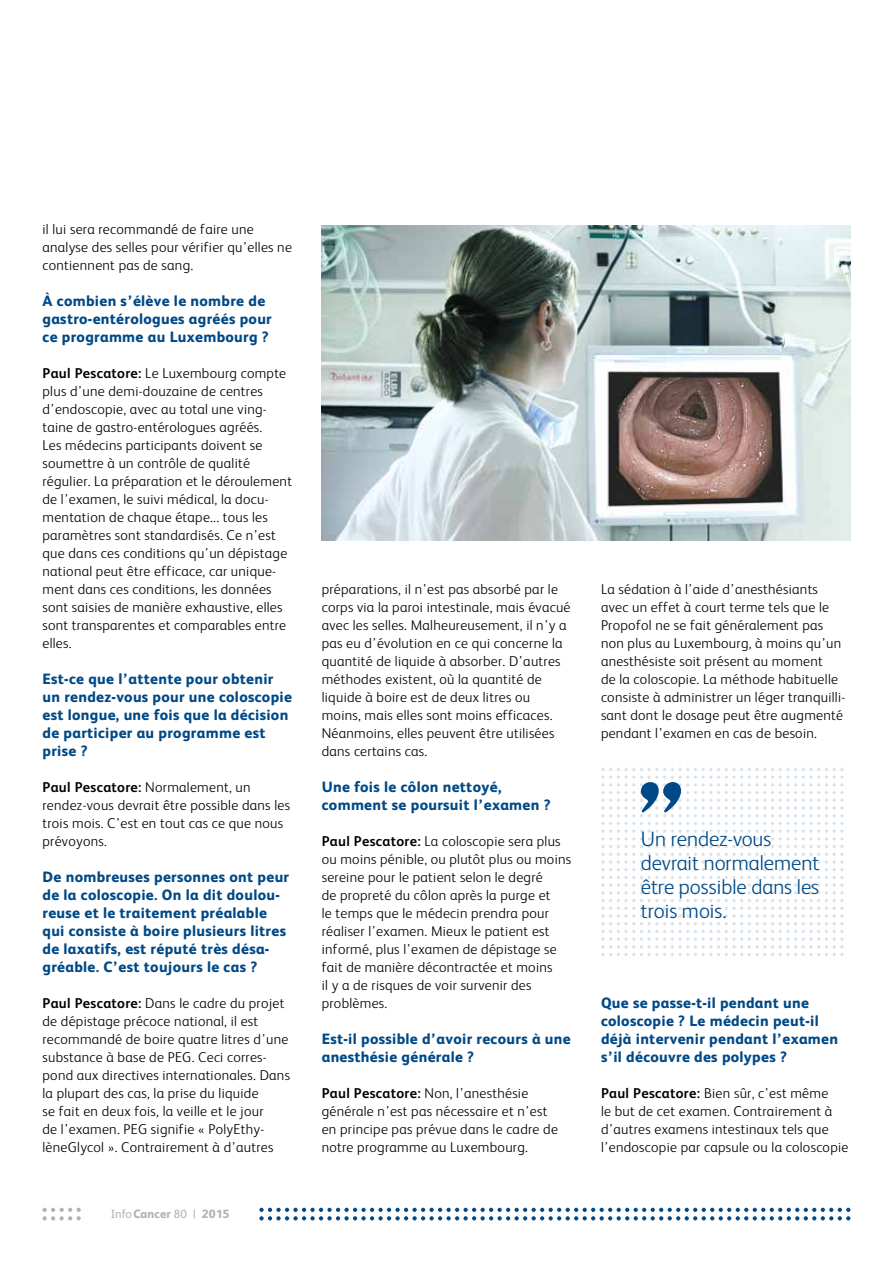
<style>
.page{position:relative;width:893px;height:1263px;background:#fff}
.page>*{position:absolute;margin:0;border:0;box-sizing:border-box;transform-origin:0 0}
.t1{font:300 21px/24px "FS Albert";color:#004986}
.t2{font:800 15px/18px "FS Albert";letter-spacing:.02em;color:#004986}
.t3{font:300 14.25px/18px "FS Albert";letter-spacing:.02em;color:#000}
.t4{font:800 12px "FS Albert";letter-spacing:.005em;color:#b3b2b2}
.s1{font-weight:700}
.s2{font-weight:400}
</style>
<div class="page">
<svg style="left:43px;top:1208px;width:38px;height:12px"></svg>
<svg style="left:259px;top:1208px;width:591px;height:12px"></svg>
<svg style="left:601px;top:763px;width:242px;height:193px"></svg>
<svg style="left:641px;top:782px;width:40px;height:31px"></svg>
<img style="left:322px;top:225px;width:528px;height:315px">
<p class="t3" style="left:43px;top:219px;width:251px">il lui sera recommandé de faire une analyse des selles pour vérifier qu’elles ne contiennent pas de sang.</p>
<p class="t2" style="left:43px;top:291px;width:231px">À combien s’élève le nombre de gastro-entérologues agréés pour ce programme au Luxembourg ?</p>
<p class="t3" style="left:43px;top:363px;width:251px"><span class="s1">Paul Pescatore:</span> Le Luxembourg compte plus d’une demi-douzaine de centres d’endoscopie, avec au total une ving&shy;taine de gastro-entérologues agréés.<br>Les médecins participants doivent se soumettre à un contrôle de qualité régulier. La préparation et le déroulement de l’examen, le suivi médical, la docu&shy;mentation de chaque étape... tous les paramètres sont standardisés. Ce n’est que dans ces conditions qu’un dépistage national peut être efficace, car unique&shy;ment dans ces conditions, les données sont saisies de manière exhaustive, elles sont transparentes et comparables entre elles.</p>
<p class="t2" style="left:43px;top:669px;width:251px">Est-ce que l’attente pour obtenir un rendez-vous pour une coloscopie est longue, une fois que la décision de participer au programme est prise ?</p>
<p class="t3" style="left:43px;top:777px;width:249px"><span class="s1">Paul Pescatore:</span> Normalement, un rendez-vous devrait être possible dans les trois mois. C’est en tout cas ce que nous prévoyons.</p>
<p class="t2" style="left:43px;top:867px;width:248px">De nombreuses personnes ont peur de la coloscopie. On la dit doulou&shy;reuse et le traitement préalable qui consiste à boire plusieurs litres de laxatifs, est réputé très désa&shy;gréable. C’est toujours le cas ?</p>
<p class="t3" style="left:43px;top:993px;width:249px"><span class="s1">Paul Pescatore:</span> Dans le cadre du projet de dépistage précoce national, il est recommandé de boire quatre litres d’une substance à base de PEG. Ceci corres&shy;pond aux directives internationales. Dans la plupart des cas, la prise du liquide<br>se fait en deux fois, la veille et le jour<br>de l’examen. PEG signifie « PolyEthy&shy;lèneGlycol ». Contrairement à d’autres</p>
<p class="t4" style="left:111px;top:1205px;width:120px"><span class="s2">Info</span>Cancer <span class="s2">80 |</span> 2015</p>
<p class="t3" style="left:322px;top:579px;width:250px">préparations, il n’est pas absorbé par le corps via la paroi intestinale, mais évacué avec les selles. Malheureusement, il n’y a pas eu d’évolution en ce qui concerne la quantité de liquide à absorber. D’autres méthodes existent, où la quantité de liquide à boire est de deux litres ou moins, mais elles sont moins efficaces.<br>Néanmoins, elles peuvent être utilisées dans certains cas.</p>
<p class="t2" style="left:322px;top:777px;width:230px">Une fois le côlon nettoyé, comment se poursuit l’examen ?</p>
<p class="t3" style="left:322px;top:831px;width:251px"><span class="s1">Paul Pescatore:</span> La coloscopie sera plus ou moins pénible, ou plutôt plus ou moins sereine pour le patient selon le degré<br>de propreté du côlon après la purge et<br>le temps que le médecin prendra pour réaliser l’examen. Mieux le patient est informé, plus l’examen de dépistage se fait de manière décontractée et moins<br>il y a de risques de voir survenir des problèmes.</p>
<p class="t2" style="left:322px;top:1029px;width:251px">Est-il possible d’avoir recours à une anesthésie générale ?</p>
<p class="t3" style="left:322px;top:1083px;width:238px"><span class="s1">Paul Pescatore:</span> Non, l’anesthésie générale n’est pas nécessaire et n’est en principe pas prévue dans le cadre de notre programme au Luxembourg.</p>
<p class="t3" style="left:601px;top:579px;width:246px">La sédation à l’aide d’anesthésiants avec un effet à court terme tels que le Propofol ne se fait généralement pas non plus au Luxembourg, à moins qu’un anesthésiste soit présent au moment<br>de la coloscopie. La méthode habituelle consiste à administrer un léger tranquilli&shy;sant dont le dosage peut être augmenté pendant l’examen en cas de besoin.</p>
<h1 class="t1" style="left:641px;top:826px;width:180px">Un rendez-vous devrait normalement être possible dans les trois mois.</h1>
<p class="t2" style="left:601px;top:993px;width:239px">Que se passe-t-il pendant une coloscopie ? Le médecin peut-il déjà intervenir pendant l’examen s’il découvre des polypes ?</p>
<p class="t3" style="left:601px;top:1083px;width:249px"><span class="s1">Paul Pescatore:</span> Bien sûr, c’est même<br>le but de cet examen. Contrairement à d’autres examens intestinaux tels que l’endoscopie par capsule ou la coloscopie</p>
</div>
